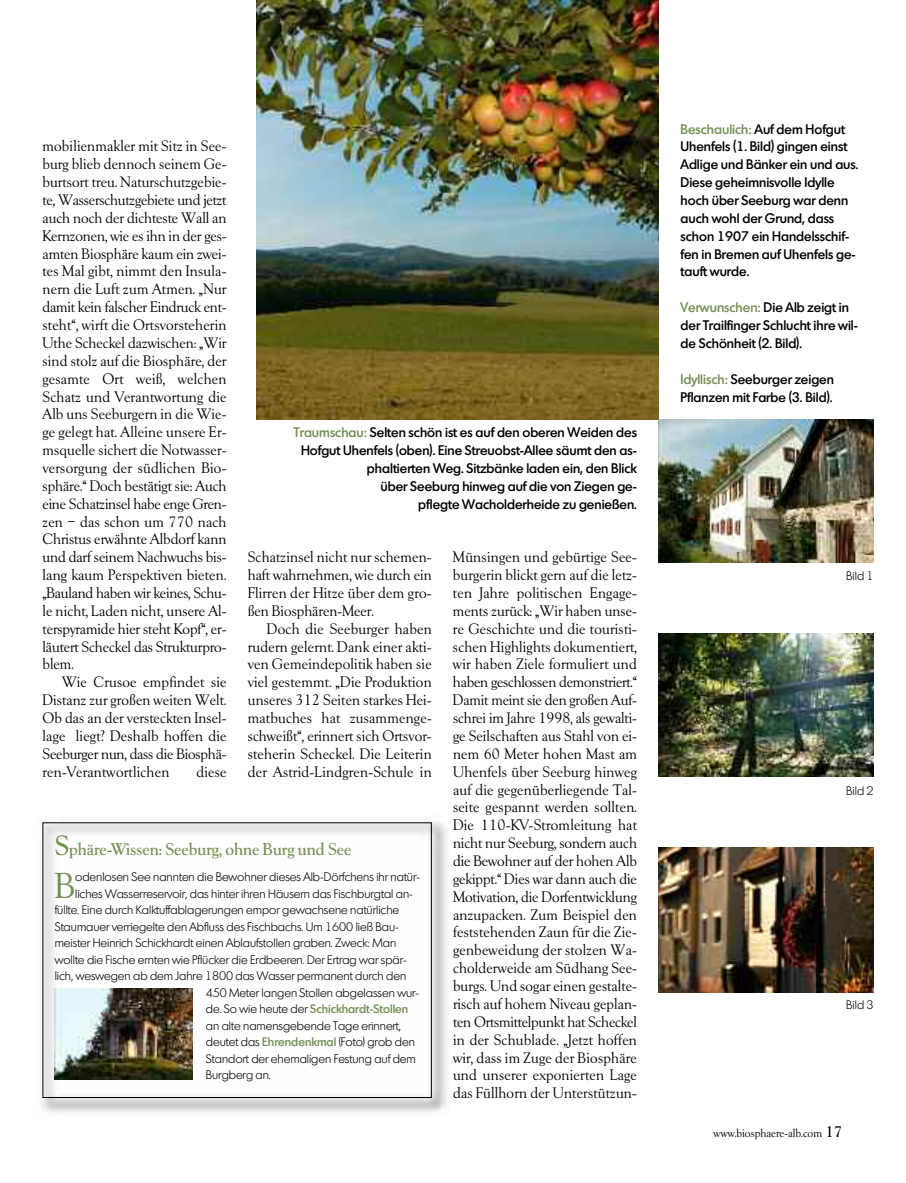
<style>
.page{position:relative;width:906px;height:1183px;background:#fff}
.page>*{position:absolute;margin:0;border:0;box-sizing:border-box;transform-origin:0 0}
.t1{font:34.8px "Goudx";color:#728f53}
.t2{font:500 16.5px "Goudx";color:#728f53}
.t3{font:14.7px/17.9px "Goudx";letter-spacing:.015em;color:#000;text-align:justify}
.t4{font:500 13.5px/17.9px "Montreal";color:#000}
.t5{font:300 12px "Montreal";color:#000}
.t6{font:500 12px "Montreal";color:#728f53}
.t7{font:11.25px "Goudx";color:#000}
.s1{color:#728f53}
.s2{font-size:27px}
.s3{font-weight:300;color:#000}
.s4{font-weight:500;color:#728f53}
.s5{font-weight:500;font-size:15px}
</style>
<div class="page">
<img style="left:257px;top:0;width:401px;height:419px">
<img style="left:658px;top:419px;width:215px;height:143px">
<img style="left:658px;top:847px;width:215px;height:144px">
<img style="left:658px;top:633px;width:215px;height:143px">
<img style="left:41px;top:821px;width:406px;height:292px">
<img style="left:55px;top:988px;width:137px;height:91px">
<p class="t3" style="left:43px;top:137px;width:185px">mobilienmakler mit Sitz in See&shy;burg blieb dennoch seinem Ge&shy;burtsort treu. Naturschutzgebie&shy;te, Wasserschutzgebiete und jetzt auch noch der dichteste Wall an Kernzonen, wie es ihn in der ges&shy;amten Biosphäre kaum ein zwei&shy;tes Mal gibt, nimmt den Insula&shy;nern die Luft zum Atmen. „Nur damit kein falscher Eindruck ent&shy;steht“, wirft die Ortsvorsteherin Uthe Scheckel dazwischen: „Wir sind stolz auf die Biosphäre, der gesamte Ort weiß, welchen Schatz und Verantwortung die Alb uns Seeburgern in die Wie&shy;ge gelegt hat. Alleine unsere Er&shy;msquelle sichert die Notwasser&shy;versorgung der südlichen Bio&shy;sphäre.“ Doch bestätigt sie: Auch eine Schatzinsel habe enge Gren&shy;zen – das schon um 770 nach Christus erwähnte Albdorf kann und darf seinem Nachwuchs bis&shy;lang kaum Perspektiven bieten. „Bauland haben wir keines, Schu&shy;le nicht, Laden nicht, unsere Al&shy;terspyramide hier steht Kopf“, er&shy;läutert Scheckel das Strukturpro&shy;blem.</p>
<p class="t3" style="left:43px;top:673px;width:185px;text-indent:19px">Wie Crusoe empfindet sie Distanz zur großen weiten Welt.<br>Ob das an der versteckten Insel&shy;lage liegt? Deshalb hoffen die Seeburger nun, dass die Biosphä&shy;ren-Verantwortlichen</p>
<p class="t4" style="left:294px;top:423px;width:344px;text-align:right"><span class="s1">Traumschau:</span> Selten schön ist es auf den oberen Weiden des Hofgut Uhenfels (oben). Eine Streuobst-Allee säumt den as&shy;phaltierten Weg. Sitzbänke laden ein, den Blick<br>über Seeburg hinweg auf die von Ziegen ge-<br>pflegte Wacholderheide zu genießen.</p>
<p class="t3" style="left:453px;top:548px;width:185px">Münsingen und gebürtige See&shy;burgerin blickt gern auf die letz&shy;ten Jahre politischen Engage&shy;ments zurück: „Wir haben unse&shy;re Geschichte und die touristi&shy;schen Highlights dokumentiert, wir haben Ziele formuliert und haben geschlossen demonstriert.“ Damit meint sie den großen Auf&shy;schrei im Jahre 1998, als gewalti&shy;ge Seilschaften aus Stahl von ei&shy;nem 60 Meter hohen Mast am Uhenfels über Seeburg hinweg auf die gegenüberliegende Tal&shy;seite gespannt werden sollten.<br>Die 110-KV-Stromleitung hat nicht nur Seeburg, sondern auch die Bewohner auf der hohen Alb gekippt.“ Dies war dann auch die Motivation, die Dorfentwicklung anzupacken. Zum Beispiel den feststehenden Zaun für die Zie&shy;genbeweidung der stolzen Wa&shy;cholderweide am Südhang See&shy;burgs. Und sogar einen gestalte&shy;risch auf hohem Niveau geplan&shy;ten Ortsmittelpunkt hat Scheckel in der Schublade. „Jetzt hoffen wir, dass im Zuge der Biosphäre und unserer exponierten Lage das Füllhorn der Unterstützun-</p>
<p class="t3" style="left:248px;top:548px;width:185px">Schatzinsel nicht nur schemen&shy;haft wahrnehmen, wie durch ein Flirren der Hitze über dem gro&shy;ßen Biosphären-Meer.</p>
<p class="t3" style="left:248px;top:619px;width:185px;text-indent:19px">Doch die Seeburger haben rudern gelernt. Dank einer akti&shy;ven Gemeindepolitik haben sie viel gestemmt. „Die Produktion unseres 312 Seiten starkes Hei&shy;matbuches hat zusammenge&shy;schweißt“, erinnert sich Ortsvor&shy;steherin Scheckel. Die Leiterin der Astrid-Lindgren-Schule in</p>
<p class="t3" style="left:196px;top:762px;width:32px">diese</p>
<p class="t2" style="left:55px;top:839px;width:298px"><span class="s2">S</span>phäre-Wissen: Seeburg, ohne Burg und See</p>
<h1 class="t1" style="left:55px;top:864px;width:22px">B</h1>
<p class="t5" style="left:75px;top:869px;width:346px">odenlosen See nannten die Bewohner dieses Alb-Dörfchens ihr natür-</p>
<p class="t5" style="left:75px;top:886px;width:339px">liches Wasserreservoir, das hinter ihren Häusern das Fischburgtal an-</p>
<p class="t5" style="left:55px;top:902px;width:346px">füllte. Eine durch Kalktuffablagerungen empor gewachsene natürliche</p>
<p class="t5" style="left:55px;top:919px;width:346px">Staumauer verriegelte den Abfluss des Fischbachs. Um 1600 ließ Bau-</p>
<p class="t5" style="left:55px;top:935px;width:343px">meister Heinrich Schickhardt einen Ablaufstollen graben. Zweck: Man</p>
<p class="t5" style="left:55px;top:952px;width:353px">wollte die Fische ernten wie Pflücker die Erdbeeren. Der Ertrag war spär-</p>
<p class="t5" style="left:55px;top:968px;width:353px">lich, weswegen ab dem Jahre 1800 das Wasser permanent durch den</p>
<p class="t5" style="left:206px;top:985px;width:215px">450 Meter langen Stollen abgelassen wur-</p>
<p class="t6" style="left:206px;top:1001px;width:204px"><span class="s3">de. So wie heute der</span> Schickhardt-Stollen</p>
<p class="t5" style="left:206px;top:1018px;width:197px">an alte namensgebende Tage erinnert,</p>
<p class="t5" style="left:206px;top:1034px;width:210px">deutet das <span class="s4">Ehrendenkmal</span> (Foto) grob den</p>
<p class="t5" style="left:206px;top:1051px;width:211px">Standort der ehemaligen Festung auf dem</p>
<p class="t5" style="left:206px;top:1067px;width:66px">Burgberg an.</p>
<p class="t4" style="left:680px;top:120px;width:179px"><span class="s1">Beschaulich:</span> Auf dem Hofgut<br>Uhenfels (1. Bild) gingen einst<br>Adlige und Bänker ein und aus.<br>Diese geheimnisvolle Idylle hoch über Seeburg war denn auch wohl der Grund, dass schon 1907 ein Handelsschif&shy;fen in Bremen auf Uhenfels ge&shy;tauft wurde.</p>
<p class="t4" style="left:680px;top:298px;width:179px"><span class="s1">Verwunschen:</span> Die Alb zeigt in der Trailfinger Schlucht ihre wil&shy;de Schönheit (2. Bild).</p>
<p class="t4" style="left:680px;top:370px;width:155px"><span class="s1">Idyllisch:</span> Seeburger zeigen<br>Pflanzen mit Farbe (3. Bild).</p>
<p class="t5" style="left:846px;top:569px;width:29px">Bild 1</p>
<p class="t5" style="left:846px;top:783px;width:29px">Bild 2</p>
<p class="t5" style="left:846px;top:997px;width:29px">Bild 3</p>
<p class="t7" style="left:713px;top:1126px;width:130px">www.biosphaere-alb.com <span class="s5">17</span></p>
</div>
